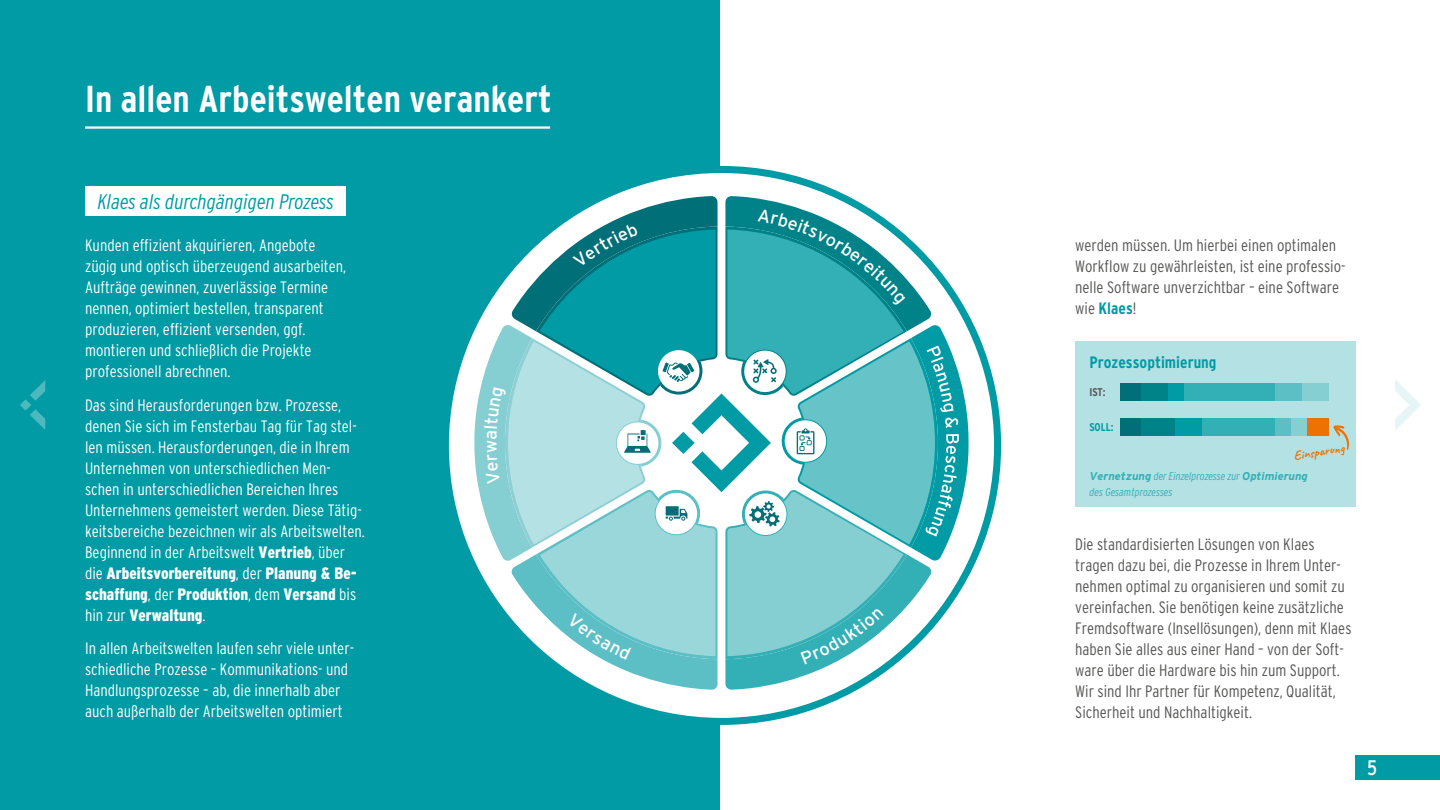
<style>
.page{position:relative;width:1440px;height:810px;background:#fff}
.page>*{position:absolute;margin:0;border:0;box-sizing:border-box;transform-origin:0 0}
.t1{font:700 condensed 37.5px "Interstate";color:#fff}
.t2{font:italic 300 condensed 21px "Interstate";color:#009ba4}
.t3{font:condensed 21px "Interstate";color:#fff}
.t4{font:300 condensed 16.5px/21px "Interstate";color:#fff}
.t5{font:300 condensed 16.5px/21px "Interstate";color:#575756}
.t6{font:700 condensed 16.5px "Interstate";color:#009ba4}
.t7{font:700 13.12px "Caveat";color:#ee7203}
.t8{font:italic 300 condensed 11.25px/16.5px "Interstate";letter-spacing:-.005em;color:#33afb6}
.t9{font:700 condensed 11.25px "Interstate";color:#009ba4}
.t10{font:700 condensed 11.25px "Interstate";color:#575756}
.s1{font-weight:900}
.s2{font-weight:700;color:#009ba4}
.s3{font-weight:700;font-stretch:normal}
</style>
<div class="page">
<div style="left:1354px;top:755px;width:85px;height:25px;background:#009ba4"></div>
<div style="left:0;top:0;width:720px;height:810px;background:#009ba4"></div>
<svg style="left:445px;top:169px;width:552px;height:552px;fill:#fff"></svg>
<svg style="left:20px;top:380px;width:25px;height:50px"></svg>
<div style="left:1074px;top:341px;width:281px;height:166px;background:#b3e1e4"></div>
<div style="left:1120px;top:383px;width:20px;height:18px;background:#006f77"></div>
<div style="left:1140px;top:383px;width:27px;height:18px;background:#008289"></div>
<div style="left:1167px;top:383px;width:17px;height:18px;background:#009ba4"></div>
<div style="left:1183px;top:383px;width:92px;height:18px;background:#33afb6"></div>
<div style="left:1275px;top:383px;width:26px;height:18px;background:#5cbfc5"></div>
<div style="left:1301px;top:383px;width:27px;height:18px;background:#85cfd3"></div>
<div style="left:1120px;top:418px;width:20px;height:17px;background:#006f77"></div>
<div style="left:1140px;top:418px;width:35px;height:17px;background:#008289"></div>
<div style="left:1175px;top:418px;width:27px;height:17px;background:#009ba4"></div>
<div style="left:1202px;top:418px;width:73px;height:17px;background:#33afb6"></div>
<div style="left:1275px;top:418px;width:16px;height:17px;background:#5cbfc5"></div>
<div style="left:1291px;top:418px;width:16px;height:17px;background:#85cfd3"></div>
<div style="left:1307px;top:418px;width:21px;height:17px;background:#ee7203"></div>
<svg style="left:1333px;top:425px;width:16px;height:25px"></svg>
<hr style="left:85px;top:126px;width:465px;height:3px;background:#fff">
<div style="left:85px;top:186px;width:261px;height:30px;background:#fff"></div>
<svg style="left:1395px;top:380px;width:25px;height:50px"></svg>
<svg style="left:474px;top:196px;width:494px;height:494px"></svg>
<h1 class="t1" style="left:85px;top:78px;width:468px">In allen Arbeitswelten verankert</h1>
<p class="t2" style="left:98px;top:190px;width:237px">Klaes als durchgängigen Prozess</p>
<p class="t4" style="left:85px;top:234px;width:263px">Kunden effizient akquirieren, Angebote zügig und optisch überzeugend ausarbeiten, Aufträge gewinnen, zuverlässige Termine nennen, optimiert bestellen, transparent produzieren, effizient versenden, ggf. montieren und schließlich die Projekte professionell abrechnen.</p>
<p class="t4" style="left:85px;top:394px;width:281px">Das sind Herausforderungen bzw. Prozesse, denen Sie sich im Fensterbau Tag für Tag stel&shy;len müssen. Herausforderungen, die in Ihrem Unternehmen von unterschiedlichen Men&shy;schen in unterschiedlichen Bereichen Ihres Unternehmens gemeistert werden. Diese Tätig&shy;keitsbereiche bezeichnen wir als Arbeitswelten.<br>Beginnend in der Arbeitswelt <span class="s1">Vertrieb</span>, über die <span class="s1">Arbeitsvorbereitung</span>, der <span class="s1">Planung &amp; Be&shy;schaffung</span>, der <span class="s1">Produktion</span>, dem <span class="s1">Versand</span> bis hin zur <span class="s1">Verwaltung</span>.</p>
<p class="t4" style="left:85px;top:638px;width:270px">In allen Arbeitswelten laufen sehr viele unter&shy;schiedliche Prozesse – Kommunikations- und Handlungsprozesse – ab, die innerhalb aber auch außerhalb der Arbeitswelten optimiert</p>
<p class="t5" style="left:1075px;top:234px;width:272px">werden müssen. Um hierbei einen optimalen Workflow zu gewährleisten, ist eine professio&shy;nelle Software unverzichtbar – eine Software wie <span class="s2">Klaes</span>!</p>
<p class="t6" style="left:1089px;top:353px;width:128px">Prozessoptimierung</p>
<p class="t10" style="left:1089px;top:386px;width:18px">IST:</p>
<p class="t9" style="left:1089px;top:421px;width:26px">SOLL:</p>
<p class="t7" style="left:1292px;top:448px;width:52px;rotate:-9deg">Einsparung</p>
<p class="t8" style="left:1089px;top:467px;width:220px"><span class="s3">Vernetzung</span> der Einzelprozesse zur <span class="s3">Optimierung </span>des Gesamtprozesses</p>
<p class="t5" style="left:1075px;top:534px;width:278px">Die standardisierten Lösungen von Klaes tragen dazu bei, die Prozesse in Ihrem Unter&shy;nehmen optimal zu organisieren und somit zu vereinfachen. Sie benötigen keine zusätzliche Fremdsoftware (Insellösungen), denn mit Klaes haben Sie alles aus einer Hand – von der Soft&shy;ware über die Hardware bis hin zum Support.<br>Wir sind Ihr Partner für Kompetenz, Qualität, Sicherheit und Nachhaltigkeit.</p>
<p class="t3" style="left:1366px;top:756px;width:11px">5</p>
</div>
